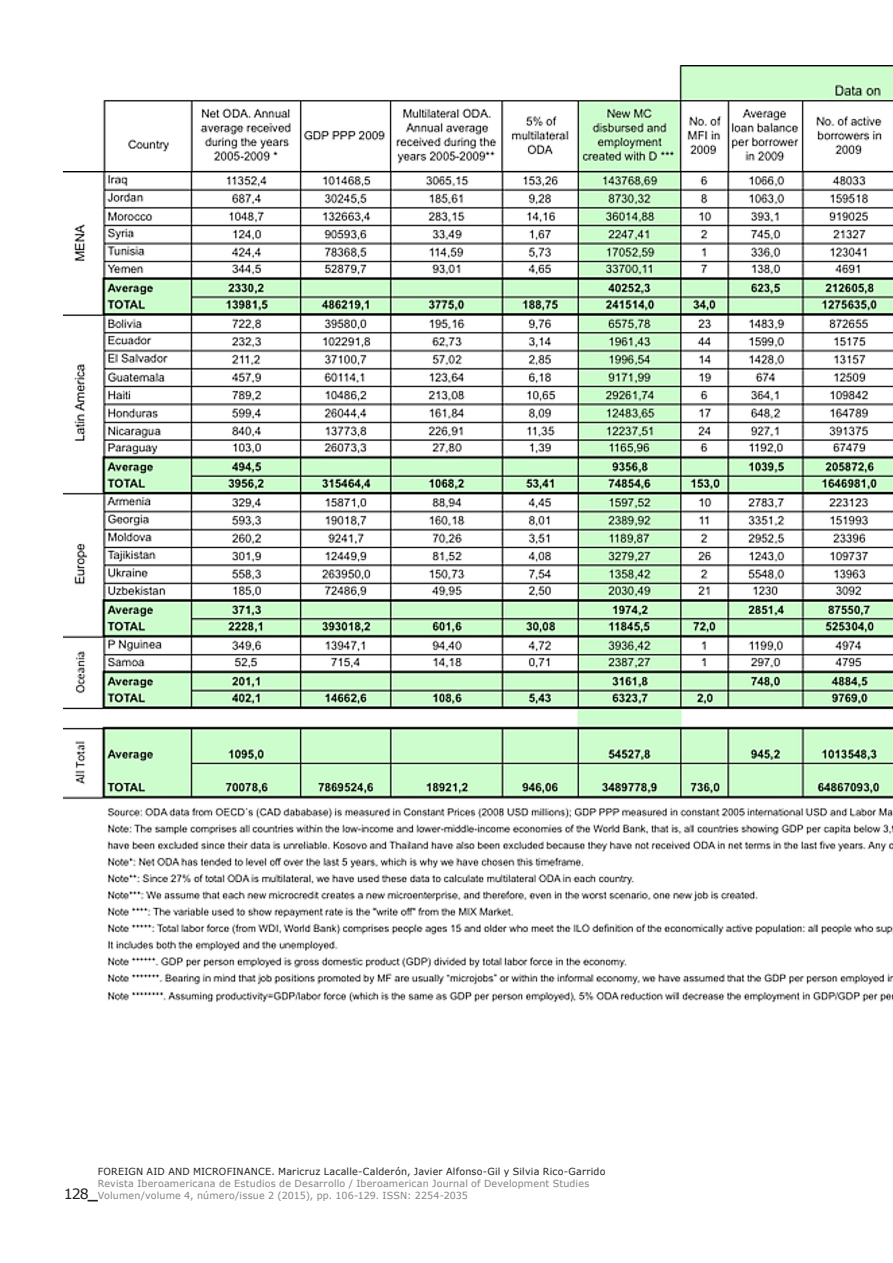
<style>
.page{position:relative;width:893px;height:1263px;background:#fff}
.page>*{position:absolute;margin:0;border:0;box-sizing:border-box;transform-origin:0 0}
.t1{font:14.25px "Verdana";color:#231f20}
.t2{font:9.75px/12px "Verdana";letter-spacing:.02em;color:#808285}
.t3{font:9.75px "Verdana";letter-spacing:.02em;color:#231f20}
.s1{font-weight:700}
</style>
<div class="page">
<img style="left:103px;top:65px;width:790px;height:106px">
<img style="left:64px;top:171px;width:829px;height:831px">
<img style="left:682px;top:67px;width:211px;height:29px">
<p class="t3" style="left:98px;top:1165px;width:509px">FOREIGN AID AND MICROFINANCE. Maricruz Lacalle-Calderón, Javier Alfonso-Gil y Silvia Rico-Garrido</p>
<p class="t2" style="left:98px;top:1177px;width:493px">Revista Iberoamericana de Estudios de Desarrollo / Iberoamerican Journal of Development Studies<br>Volumen/volume 4, número/issue 2 (2015), pp. 106-129. ISSN: 2254-2035</p>
<h1 class="t1" style="left:64px;top:1184px;width:36px">128<span class="s1">_</span></h1>
</div>
